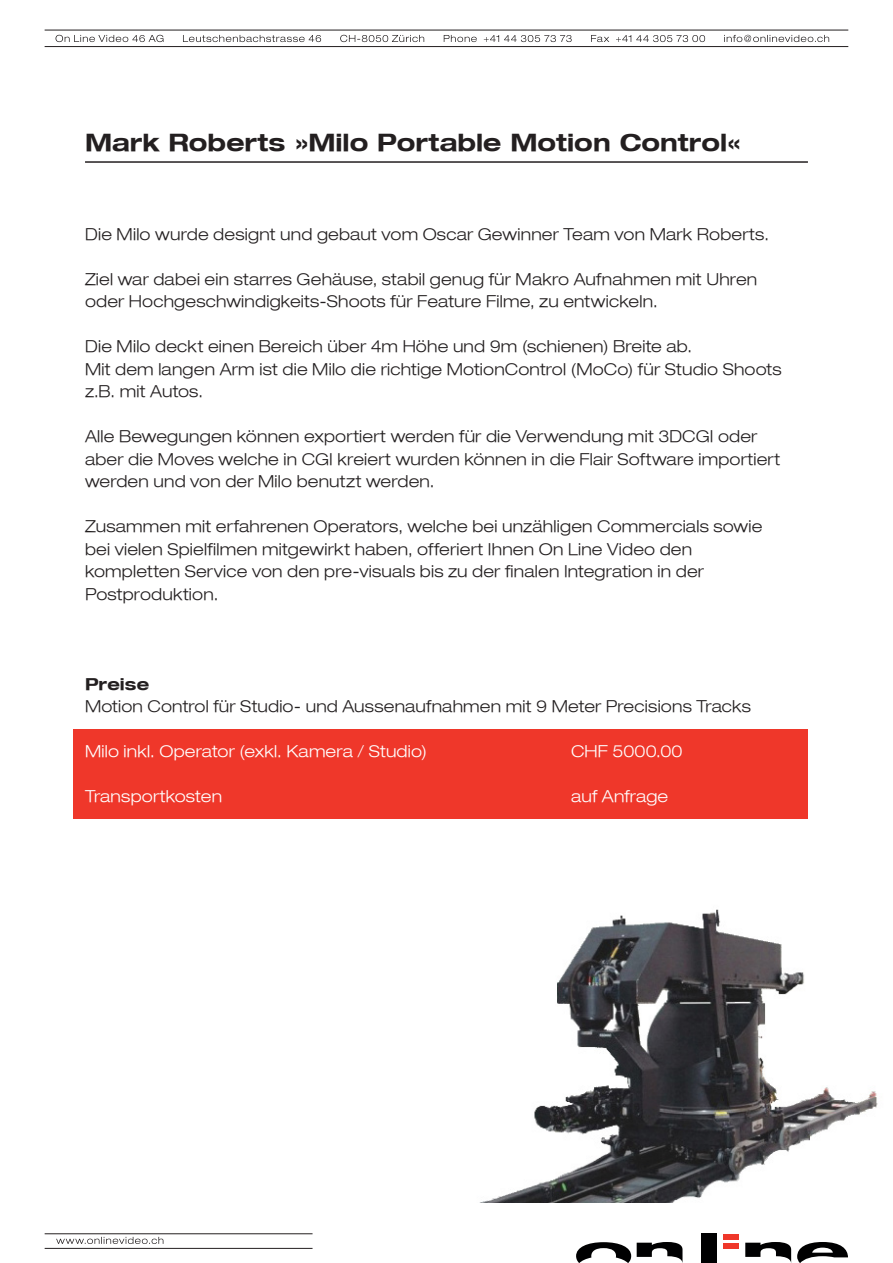
<style>
.page{position:relative;width:893px;height:1263px;background:#fff}
.page>*{position:absolute;margin:0;border:0;box-sizing:border-box;transform-origin:0 0}
.t1{font:24px "Helvetica Neue Bold Ext";color:#231f20}
.t2{font:16.5px/22.5px "Helvetica Neue Light Ext";letter-spacing:.01em;color:#231f20}
.t3{font:16.5px "Helvetica Neue Light Ext";letter-spacing:.01em;color:#fff}
.t4{font:16.5px "Helvetica Neue Bold Ext";letter-spacing:.005em;color:#231f20}
</style>
<div class="page">
<hr style="left:45px;top:46px;width:803px;height:1px;background:#231f20">
<hr style="left:45px;top:30px;width:803px;height:1px;background:#231f20">
<svg style="left:56px;top:1237px;width:107px;height:7px"></svg>
<hr style="left:45px;top:1248px;width:268px;height:1px;background:#231f20">
<hr style="left:45px;top:1233px;width:268px;height:1px;background:#231f20">
<svg style="left:56px;top:35px;width:773px;height:7px"></svg>
<svg style="left:576px;top:1242px;width:55px;height:21px"></svg>
<svg style="left:637px;top:1242px;width:45px;height:19px"></svg>
<div style="left:701px;top:1233px;width:15px;height:30px;background:#000001"></div>
<div style="left:723px;top:1234px;width:15px;height:5px;background:#ef372a"></div>
<div style="left:723px;top:1243px;width:15px;height:5px;background:#ef372a"></div>
<svg style="left:745px;top:1242px;width:46px;height:20px"></svg>
<svg style="left:797px;top:1242px;width:51px;height:21px"></svg>
<div style="left:73px;top:730px;width:735px;height:89px;background:#ef372a"></div>
<hr style="left:85px;top:161px;width:723px;height:2px;background:#231f20">
<img style="left:482px;top:909px;width:396px;height:293px">
<p class="t1" style="left:85px;top:128px;width:658px">Mark Roberts »Milo Portable Motion Control«</p>
<p class="t2" style="left:85px;top:222px;width:685px">Die Milo wurde designt und gebaut vom Oscar Gewinner Team von Mark Roberts.</p>
<p class="t2" style="left:85px;top:267px;width:674px">Ziel war dabei ein starres Gehäuse, stabil genug für Makro Aufnahmen mit Uhren oder Hochgeschwindigkeits-Shoots für Feature Filme, zu entwickeln.</p>
<p class="t2" style="left:85px;top:335px;width:609px">Die Milo deckt einen Bereich über 4m Höhe und 9m (schienen) Breite ab.</p>
<p class="t2" style="left:85px;top:357px;width:698px">Mit dem langen Arm ist die Milo die richtige MotionControl (MoCo) für Studio Shoots z.B. mit Autos.</p>
<p class="t2" style="left:85px;top:425px;width:697px">Alle Bewegungen können exportiert werden für die Verwendung mit 3DCGI oder aber die Moves welche in CGI kreiert wurden können in die Flair Software importiert werden und von der Milo benutzt werden.</p>
<p class="t2" style="left:85px;top:515px;width:679px">Zusammen mit erfahrenen Operators, welche bei unzähligen Commercials sowie bei vielen Spielfilmen mitgewirkt haben, offeriert Ihnen On Line Video den</p>
<p class="t2" style="left:85px;top:560px;width:620px">kompletten Service von den pre-visuals bis zu der finalen Integration in der</p>
<p class="t2" style="left:85px;top:582px;width:135px">Postproduktion.</p>
<p class="t4" style="left:85px;top:673px;width:66px">Preise</p>
<p class="t2" style="left:85px;top:695px;width:667px">Motion Control für Studio- und Aussenaufnahmen mit 9 Meter Precisions Tracks</p>
<p class="t3" style="left:85px;top:741px;width:343px">Milo inkl. Operator (exkl. Kamera / Studio)</p>
<p class="t3" style="left:571px;top:741px;width:113px">CHF 5000.00</p>
<p class="t3" style="left:85px;top:786px;width:139px">Transportkosten</p>
<p class="t3" style="left:571px;top:786px;width:99px">auf Anfrage</p>
</div>
